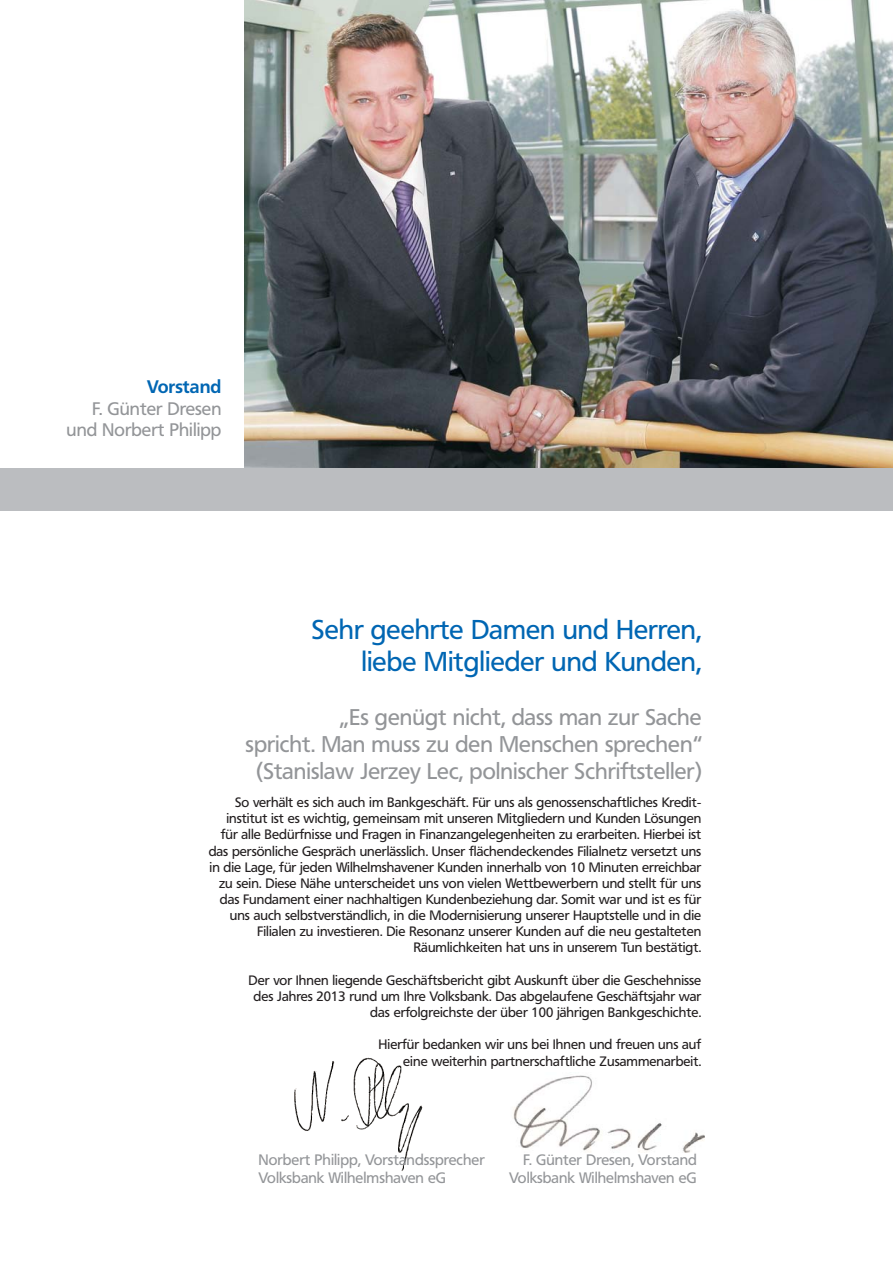
<style>
.page{position:relative;width:893px;height:1263px;background:#fff}
.page>*{position:absolute;margin:0;border:0;box-sizing:border-box;transform-origin:0 0}
.t1{font:27px/32.2px "Frutiger VR";color:#0066b3;text-align:right}
.t2{font:22.5px/26.8px "Frutiger VR";color:#939598;text-align:right}
.t3{font:18px/21.6px "Frutiger VR";color:#939598;text-align:right}
.t4{font:700 18px "Frutiger VR";color:#0066b3}
.t5{font:15px/18px "Frutiger VR";color:#939598;text-align:right}
.t6{font:13.5px/16.2px "Frutiger VR";color:#231f20;text-align:right}
</style>
<div class="page">
<img style="left:245px;top:0;width:647px;height:468px">
<img style="left:294px;top:1057px;width:129px;height:114px">
<img style="left:513px;top:1075px;width:191px;height:77px">
<div style="left:0;top:468px;width:892px;height:42px;background:#bbbdc0"></div>
<h3 class="t4" style="left:147px;top:379px;width:76px">Vorstand</h3>
<h3 class="t3" style="left:67px;top:399px;width:156px">F. Günter Dresen und Norbert Philipp</h3>
<h1 class="t1" style="left:312px;top:616px;width:391px">Sehr geehrte Damen und Herren, liebe Mitglieder und Kunden,</h1>
<h2 class="t2" style="left:245px;top:706px;width:457px">„Es genügt nicht, dass man zur Sache<br>spricht. Man muss zu den Menschen sprechen“ (Stanislaw Jerzey Lec, polnischer Schriftsteller)</h2>
<p class="t6" style="left:209px;top:795px;width:494px">So verhält es sich auch im Bankgeschäft. Für uns als genossenschaftliches Kredit&shy;institut ist es wichtig, gemeinsam mit unseren Mitgliedern und Kunden Lösungen für alle Bedürfnisse und Fragen in Finanzangelegenheiten zu erarbeiten. Hierbei ist das persönliche Gespräch unerlässlich. Unser flächendeckendes Filialnetz versetzt uns in die Lage, für jeden Wilhelmshavener Kunden innerhalb von 10 Minuten erreichbar zu sein. Diese Nähe unterscheidet uns von vielen Wettbewerbern und stellt für uns das Fundament einer nachhaltigen Kundenbeziehung dar. Somit war und ist es für uns auch selbstverständlich, in die Modernisierung unserer Hauptstelle und in die Filialen zu investieren. Die Resonanz unserer Kunden auf die neu gestalteten Räumlichkeiten hat uns in unserem Tun bestätigt.</p>
<p class="t6" style="left:248px;top:973px;width:454px">Der vor Ihnen liegende Geschäftsbericht gibt Auskunft über die Geschehnisse des Jahres 2013 rund um Ihre Volksbank. Das abgelaufene Geschäftsjahr war das erfolgreichste der über 100 jährigen Bankgeschichte.</p>
<p class="t6" style="left:378px;top:1038px;width:324px">Hierfür bedanken wir uns bei Ihnen und freuen uns auf eine weiterhin partnerschaftliche Zusammenarbeit.</p>
<p class="t5" style="left:258px;top:1153px;width:228px;text-align:left">Norbert Philipp, Vorstandssprecher<br>Volksbank Wilhelmshaven eG</p>
<p class="t5" style="left:509px;top:1153px;width:189px">F. Günter Dresen, Vorstand<br>Volksbank Wilhelmshaven eG</p>
</div>
